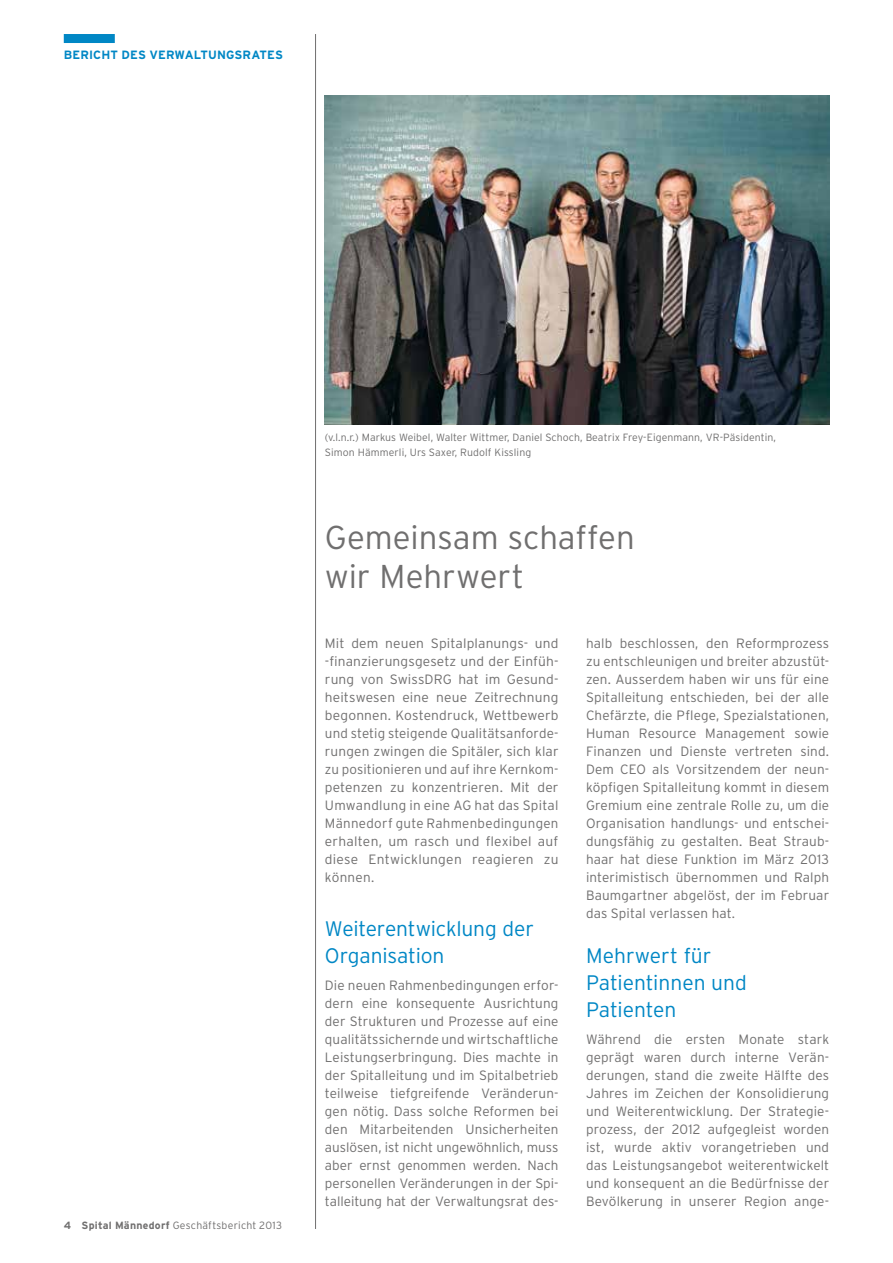
<style>
.page{position:relative;width:893px;height:1263px;background:#fff}
.page>*{position:absolute;margin:0;border:0;box-sizing:border-box;transform-origin:0 0}
.t1{font:300 33px/39px "Interstate";color:#706f6f}
.t2{font:300 21px/27px "Interstate";letter-spacing:-.005em;color:#0087c5}
.t3{font:300 13.5px/18px "Interstate";letter-spacing:.01em;color:#706f6f;text-align:justify}
.t4{font:700 12px "Interstate";letter-spacing:.01em;color:#0087c5}
.t5{font:300 10.5px/15px "Interstate";letter-spacing:.01em;color:#706f6f}
.s1{font-weight:700}
</style>
<div class="page">
<div style="left:64px;top:34px;width:51px;height:9px;background:#0087c5"></div>
<hr style="left:315px;top:34px;width:1px;height:1195px;background:#706f6f">
<img style="left:325px;top:96px;width:504px;height:328px">
<p class="t4" style="left:64px;top:48px;width:221px">BERICHT DES VERWALTUNGSRATES</p>
<p class="t5" style="left:64px;top:1218px;width:220px"><span class="s1">4 Spital Männedorf</span> Geschäftsbericht 2013</p>
<p class="t5" style="left:325px;top:429px;width:453px">(v.l.n.r.) Markus Weibel, Walter Wittmer, Daniel Schoch, Beatrix Frey-Eigenmann, VR-Päsidentin,<br>Simon Hämmerli, Urs Saxer, Rudolf Kissling</p>
<h1 class="t1" style="left:325px;top:517px;width:311px">Gemeinsam schaffen wir -Mehrwert</h1>
<p class="t3" style="left:325px;top:634px;width:235px">Mit dem neuen Spitalplanungs- und -finanzierungsgesetz und der Einfüh&shy;rung von SwissDRG hat im Gesund&shy;heitswesen eine neue Zeitrechnung begonnen. Kostendruck, Wettbewerb und stetig steigende Qualitätsanforde&shy;rungen zwingen die Spitäler, sich klar zu positionieren und auf ihre Kernkom&shy;petenzen zu konzentrieren. Mit der Umwandlung in eine AG hat das Spital Männedorf gute Rahmenbedingungen erhalten, um rasch und flexibel auf diese Entwicklungen reagieren zu können.</p>
<h2 class="t2" style="left:325px;top:915px;width:210px">Weiterentwicklung der<br>Organisation</h2>
<p class="t3" style="left:325px;top:976px;width:235px">Die neuen Rahmenbedingungen erfor&shy;dern eine konsequente Ausrichtung der Strukturen und Prozesse auf eine qualitätssichernde und wirtschaftliche Leistungserbringung. Dies machte in der Spitalleitung und im Spitalbetrieb teilweise tiefgreifende Veränderun&shy;gen nötig. Dass solche Reformen bei den Mitarbeitenden Unsicherheiten auslösen, ist nicht ungewöhnlich, muss aber ernst genommen werden. Nach personellen Veränderungen in der Spi&shy;talleitung hat der Verwaltungsrat des-</p>
<p class="t3" style="left:586px;top:634px;width:245px">halb beschlossen, den Reformprozess zu entschleunigen und breiter abzustüt&shy;zen. Ausserdem haben wir uns für eine Spitalleitung entschieden, bei der alle Chefärzte, die Pflege, Spezialstationen, Human Resource Management sowie Finanzen und Dienste vertreten sind.<br>Dem CEO als Vorsitzendem der neun&shy;köpfigen Spitalleitung kommt in diesem Gremium eine zentrale Rolle zu, um die Organisation handlungs- und entschei&shy;dungsfähig zu gestalten. Beat Straub&shy;haar hat diese Funktion im März 2013 interimistisch übernommen und Ralph Baumgartner abgelöst, der im Februar das Spital verlassen hat.</p>
<h2 class="t2" style="left:586px;top:942px;width:162px">Mehrwert für<br>Patientinnen und<br>Patienten</h2>
<p class="t3" style="left:586px;top:1030px;width:245px">Während die ersten Monate stark geprägt waren durch interne Verän&shy;derungen, stand die zweite Hälfte des Jahres im Zeichen der Konsolidierung und Weiterentwicklung. Der Strategie&shy;prozess, der 2012 aufgegleist worden ist, wurde aktiv vorangetrieben und das Leistungsangebot weiterentwickelt und konsequent an die Bedürfnisse der Bevölkerung in unserer Region ange-</p>
</div>
